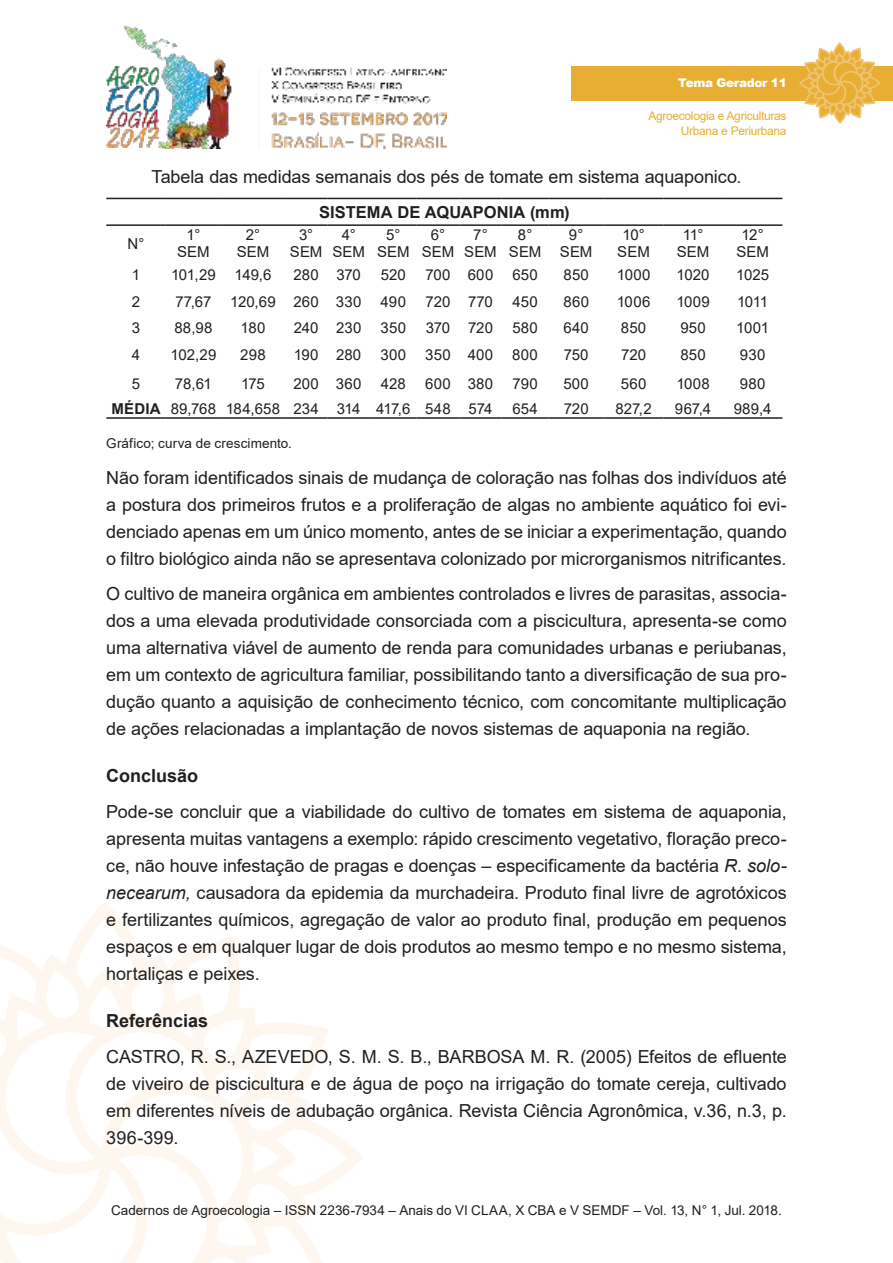
<style>
.page{position:relative;width:893px;height:1263px;background:#fff}
.page>*{position:absolute;margin:0;border:0;box-sizing:border-box;transform-origin:0 0}
.t1{font:18px/27px "Arial";letter-spacing:-.005em;color:#221f1f;text-align:justify}
.t2{font:700 18px "Arial";color:#221f1f}
.t3{font:700 16.5px "Arial";letter-spacing:.005em;color:#221f1f}
.t4{font:15px/16.5px "Arial";letter-spacing:.01em;color:#221f1f;text-align:center}
.t5{font:13.5px "Arial";color:#221f1f}
.t6{font:12px/14.4px "Arial";letter-spacing:-.025em;color:#e7ae33;text-align:right}
.t7{font:900 12px "Arial";letter-spacing:-.025em;color:#fff}
.s1{font-weight:700}
.s2{font-style:italic}
</style>
<div class="page">
<img style="left:106px;top:25px;width:340px;height:124px">
<svg style="left:0;top:910px;width:363px;height:353px"></svg>
<div style="left:571px;top:66px;width:322px;height:34px;background:#e7ae33"></div>
<svg style="left:798px;top:43px;width:83px;height:81px"></svg>
<hr style="left:106px;top:417px;width:60px;height:2px;background:#221f1f">
<hr style="left:166px;top:417px;width:55px;height:2px;background:#221f1f">
<hr style="left:221px;top:417px;width:64px;height:2px;background:#221f1f">
<hr style="left:285px;top:417px;width:42px;height:2px;background:#221f1f">
<hr style="left:327px;top:417px;width:43px;height:2px;background:#221f1f">
<hr style="left:370px;top:417px;width:47px;height:2px;background:#221f1f">
<hr style="left:417px;top:417px;width:42px;height:2px;background:#221f1f">
<hr style="left:459px;top:417px;width:43px;height:2px;background:#221f1f">
<hr style="left:502px;top:417px;width:47px;height:2px;background:#221f1f">
<hr style="left:549px;top:417px;width:55px;height:2px;background:#221f1f">
<hr style="left:604px;top:417px;width:59px;height:2px;background:#221f1f">
<hr style="left:663px;top:417px;width:60px;height:2px;background:#221f1f">
<hr style="left:723px;top:417px;width:59px;height:2px;background:#221f1f">
<hr style="left:106px;top:198px;width:60px;height:1px;background:#221f1f">
<hr style="left:166px;top:198px;width:55px;height:1px;background:#221f1f">
<hr style="left:221px;top:198px;width:64px;height:1px;background:#221f1f">
<hr style="left:285px;top:198px;width:42px;height:1px;background:#221f1f">
<hr style="left:327px;top:198px;width:43px;height:1px;background:#221f1f">
<hr style="left:370px;top:198px;width:47px;height:1px;background:#221f1f">
<hr style="left:417px;top:198px;width:42px;height:1px;background:#221f1f">
<hr style="left:459px;top:198px;width:43px;height:1px;background:#221f1f">
<hr style="left:502px;top:198px;width:47px;height:1px;background:#221f1f">
<hr style="left:549px;top:198px;width:55px;height:1px;background:#221f1f">
<hr style="left:604px;top:198px;width:59px;height:1px;background:#221f1f">
<hr style="left:663px;top:198px;width:60px;height:1px;background:#221f1f">
<hr style="left:723px;top:198px;width:59px;height:1px;background:#221f1f">
<hr style="left:106px;top:224px;width:60px;height:2px;background:#221f1f">
<hr style="left:166px;top:224px;width:55px;height:2px;background:#221f1f">
<hr style="left:221px;top:224px;width:64px;height:2px;background:#221f1f">
<hr style="left:285px;top:224px;width:42px;height:2px;background:#221f1f">
<hr style="left:327px;top:224px;width:43px;height:2px;background:#221f1f">
<hr style="left:370px;top:224px;width:47px;height:2px;background:#221f1f">
<hr style="left:417px;top:224px;width:42px;height:2px;background:#221f1f">
<hr style="left:459px;top:224px;width:43px;height:2px;background:#221f1f">
<hr style="left:502px;top:224px;width:47px;height:2px;background:#221f1f">
<hr style="left:549px;top:224px;width:55px;height:2px;background:#221f1f">
<hr style="left:604px;top:224px;width:59px;height:2px;background:#221f1f">
<hr style="left:663px;top:224px;width:60px;height:2px;background:#221f1f">
<hr style="left:723px;top:224px;width:59px;height:2px;background:#221f1f">
<p class="t7" style="left:678px;top:76px;width:110px">Tema Gerador 11</p>
<p class="t6" style="left:648px;top:110px;width:140px">Agroecologia e Agriculturas<br>Urbana e Periurbana</p>
<p class="t1" style="left:151px;top:165px;width:592px">Tabela das medidas semanais dos pés de tomate em sistema aquaponico.</p>
<p class="t3" style="left:319px;top:206px;width:252px">SISTEMA DE AQUAPONIA (mm)</p>
<p class="t4" style="left:128px;top:236px;width:19px">N°</p>
<p class="t4" style="left:177px;top:228px;width:34px">1°<br>SEM</p>
<p class="t4" style="left:237px;top:228px;width:34px">2°<br>SEM</p>
<p class="t4" style="left:290px;top:228px;width:34px">3°<br>SEM</p>
<p class="t4" style="left:332px;top:228px;width:34px">4°<br>SEM</p>
<p class="t4" style="left:377px;top:228px;width:34px">5°<br>SEM</p>
<p class="t4" style="left:422px;top:228px;width:34px">6°<br>SEM</p>
<p class="t4" style="left:464px;top:228px;width:34px">7°<br>SEM</p>
<p class="t4" style="left:509px;top:228px;width:34px">8°<br>SEM</p>
<p class="t4" style="left:560px;top:228px;width:34px">9°<br>SEM</p>
<p class="t4" style="left:617px;top:228px;width:34px">10°<br>SEM</p>
<p class="t4" style="left:677px;top:228px;width:34px">11°<br>SEM</p>
<p class="t4" style="left:736px;top:228px;width:34px">12°<br>SEM</p>
<p class="t4" style="left:132px;top:268px;width:10px">1</p>
<p class="t4" style="left:171px;top:268px;width:102px">101,29 149,6</p>
<p class="t4" style="left:294px;top:268px;width:69px">280 370</p>
<p class="t4" style="left:381px;top:268px;width:26px">520</p>
<p class="t4" style="left:425px;top:268px;width:69px">700 600</p>
<p class="t4" style="left:512px;top:268px;width:27px">650</p>
<p class="t4" style="left:563px;top:268px;width:27px">850</p>
<p class="t4" style="left:617px;top:268px;width:35px">1000</p>
<p class="t4" style="left:677px;top:268px;width:35px">1020</p>
<p class="t4" style="left:736px;top:268px;width:34px">1025</p>
<p class="t4" style="left:132px;top:294px;width:10px">2</p>
<p class="t4" style="left:175px;top:294px;width:37px">77,67</p>
<p class="t4" style="left:230px;top:294px;width:133px">120,69 260 330</p>
<p class="t4" style="left:381px;top:294px;width:27px">490</p>
<p class="t4" style="left:425px;top:294px;width:69px">720 770</p>
<p class="t4" style="left:512px;top:294px;width:27px">450</p>
<p class="t4" style="left:563px;top:294px;width:27px">860</p>
<p class="t4" style="left:617px;top:294px;width:35px">1006</p>
<p class="t4" style="left:676px;top:294px;width:35px">1009</p>
<p class="t4" style="left:737px;top:294px;width:33px">1011</p>
<p class="t4" style="left:132px;top:321px;width:10px">3</p>
<p class="t4" style="left:174px;top:321px;width:40px">88,98</p>
<p class="t4" style="left:241px;top:321px;width:26px">180</p>
<p class="t4" style="left:294px;top:321px;width:69px">240 230</p>
<p class="t4" style="left:381px;top:321px;width:27px">350</p>
<p class="t4" style="left:426px;top:321px;width:69px">370 720</p>
<p class="t4" style="left:512px;top:321px;width:27px">580</p>
<p class="t4" style="left:563px;top:321px;width:27px">640</p>
<p class="t4" style="left:621px;top:321px;width:27px">850</p>
<p class="t4" style="left:680px;top:321px;width:27px">950</p>
<p class="t4" style="left:736px;top:321px;width:34px">1001</p>
<p class="t4" style="left:132px;top:348px;width:10px">4</p>
<p class="t4" style="left:171px;top:348px;width:47px">102,29</p>
<p class="t4" style="left:240px;top:348px;width:27px">298</p>
<p class="t4" style="left:294px;top:348px;width:69px">190 280</p>
<p class="t4" style="left:380px;top:348px;width:27px">300</p>
<p class="t4" style="left:425px;top:348px;width:69px">350 400</p>
<p class="t4" style="left:512px;top:348px;width:27px">800</p>
<p class="t4" style="left:564px;top:348px;width:26px">750</p>
<p class="t4" style="left:621px;top:348px;width:26px">720</p>
<p class="t4" style="left:680px;top:348px;width:27px">850</p>
<p class="t4" style="left:740px;top:348px;width:27px">930</p>
<p class="t4" style="left:132px;top:377px;width:10px">5</p>
<p class="t4" style="left:175px;top:377px;width:38px">78,61</p>
<p class="t4" style="left:241px;top:377px;width:25px">175</p>
<p class="t4" style="left:293px;top:377px;width:70px">200 360</p>
<p class="t4" style="left:381px;top:377px;width:26px">428</p>
<p class="t4" style="left:425px;top:377px;width:70px">600 380</p>
<p class="t4" style="left:512px;top:377px;width:27px">790</p>
<p class="t4" style="left:563px;top:377px;width:27px">500</p>
<p class="t4" style="left:621px;top:377px;width:27px">560</p>
<p class="t4" style="left:676px;top:377px;width:35px">1008</p>
<p class="t4" style="left:740px;top:377px;width:27px">980</p>
<p class="t4" style="left:112px;top:402px;width:382px"><span class="s1">MÉDIA</span> 89,768 184,658 234 314 417,6 548 574</p>
<p class="t4" style="left:512px;top:402px;width:27px">654</p>
<p class="t4" style="left:564px;top:402px;width:26px">720</p>
<p class="t4" style="left:615px;top:402px;width:38px">827,2</p>
<p class="t4" style="left:675px;top:402px;width:38px">967,4</p>
<p class="t4" style="left:734px;top:402px;width:39px">989,4</p>
<p class="t5" style="left:106px;top:438px;width:187px">Gráfico; curva de crescimento.</p>
<p class="t1" style="left:106px;top:466px;width:682px">Não foram identificados sinais de mudança de coloração nas folhas dos indivíduos até a postura dos primeiros frutos e a proliferação de algas no ambiente aquático foi evi&shy;denciado apenas em um único momento, antes de se iniciar a experimentação, quando o filtro biológico ainda não se apresentava colonizado por microrganismos nitrificantes.</p>
<p class="t1" style="left:106px;top:582px;width:682px">O cultivo de maneira orgânica em ambientes controlados e livres de parasitas, associa&shy;dos a uma elevada produtividade consorciada com a piscicultura, apresenta-se como uma alternativa viável de aumento de renda para comunidades urbanas e periubanas, em um contexto de agricultura familiar, possibilitando tanto a diversificação de sua pro&shy;dução quanto a aquisição de conhecimento técnico, com concomitante multiplicação de ações relacionadas a implantação de novos sistemas de aquaponia na região.</p>
<p class="t2" style="left:106px;top:769px;width:93px">Conclusão</p>
<p class="t1" style="left:106px;top:800px;width:682px">Pode-se concluir que a viabilidade do cultivo de tomates em sistema de aquaponia, apresenta muitas vantagens a exemplo: rápido crescimento vegetativo, floração preco&shy;ce, não houve infestação de pragas e doenças – especificamente da bactéria <span class="s2">R. solo&shy;necearum,</span> causadora da epidemia da murchadeira. Produto final livre de agrotóxicos e fertilizantes químicos, agregação de valor ao produto final, produção em pequenos espaços e em qualquer lugar de dois produtos ao mesmo tempo e no mesmo sistema, hortaliças e peixes.</p>
<p class="t2" style="left:106px;top:1014px;width:103px">Referências</p>
<p class="t1" style="left:106px;top:1044px;width:682px">CASTRO, R. S., AZEVEDO, S. M. S. B., BARBOSA M. R. (2005) Efeitos de efluente de viveiro de piscicultura e de água de poço na irrigação do tomate cereja, cultivado em diferentes níveis de adubação orgânica. Revista Ciência Agronômica, v.36, n.3, p.<br>396-399.</p>
<p class="t5" style="left:111px;top:1205px;width:672px">Cadernos de Agroecologia – ISSN 2236-7934 – Anais do VI CLAA, X CBA e V SEMDF – Vol. 13, N° 1, Jul. 2018.</p>
</div>
